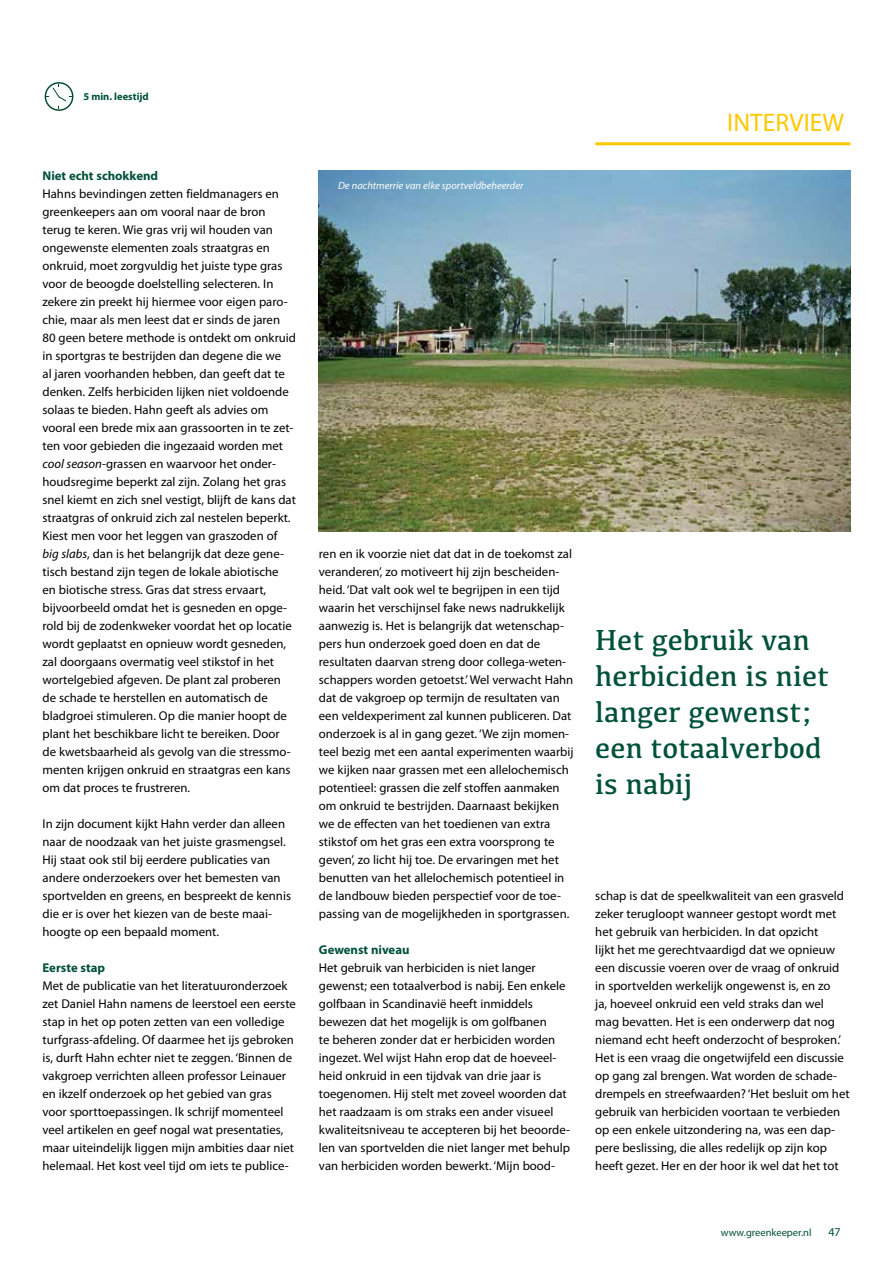
<style>
.page{position:relative;width:893px;height:1263px;background:#fff}
.page>*{position:absolute;margin:0;border:0;box-sizing:border-box;transform-origin:0 0}
.t1{font:30px/36px "Kefa";color:#005139}
.t2{font:25.5px "Myriad Pro";color:#fec800}
.t3{font:12.75px/18px "Myriad Pro";color:#000}
.t4{font:700 12.75px "Myriad Pro";color:#005139}
.t5{font:12px "Myriad Pro";color:#005139}
.t6{font:italic 10.5px "Myriad Pro";color:#fff}
.t7{font:10.5px "Myriad Pro";color:#005139}
.t8{font:700 10.5px "Myriad Pro";color:#005139}
.s1{font-style:italic}
</style>
<div class="page">
<hr style="left:595px;top:142px;width:255px;height:3px;background:#fec800">
<svg style="left:45px;top:82px;width:28px;height:29px"></svg>
<img style="left:319px;top:170px;width:531px;height:362px">
<p class="t8" style="left:83px;top:90px;width:67px">5 min. leestijd</p>
<p class="t4" style="left:43px;top:167px;width:117px">Niet echt schokkend</p>
<p class="t3" style="left:43px;top:185px;width:255px">Hahns bevindingen zetten fieldmanagers en greenkeepers aan om vooral naar de bron terug te keren. Wie gras vrij wil houden van ongewenste elementen zoals straatgras en onkruid, moet zorgvuldig het juiste type gras voor de beoogde doelstelling selecteren. In zekere zin preekt hij hiermee voor eigen paro&shy;chie, maar als men leest dat er sinds de jaren 80 geen betere methode is ontdekt om onkruid in sportgras te bestrijden dan degene die we<br>al jaren voorhanden hebben, dan geeft dat te denken. Zelfs herbiciden lijken niet voldoende solaas te bieden. Hahn geeft als advies om vooral een brede mix aan grassoorten in te zet&shy;ten voor gebieden die ingezaaid worden met <span class="s1">cool season</span>-grassen en waarvoor het onder&shy;houdsregime beperkt zal zijn. Zolang het gras snel kiemt en zich snel vestigt, blijft de kans dat straatgras of onkruid zich zal nestelen beperkt.<br>Kiest men voor het leggen van graszoden of <span class="s1">big slabs</span>, dan is het belangrijk dat deze gene&shy;tisch bestand zijn tegen de lokale abiotische<br>en biotische stress. Gras dat stress ervaart, bijvoorbeeld omdat het is gesneden en opge&shy;rold bij de zodenkweker voordat het op locatie wordt geplaatst en opnieuw wordt gesneden, zal doorgaans overmatig veel stikstof in het wortelgebied afgeven. De plant zal proberen de schade te herstellen en automatisch de bladgroei stimuleren. Op die manier hoopt de plant het beschikbare licht te bereiken. Door de kwetsbaarheid als gevolg van die stressmo&shy;menten krijgen onkruid en straatgras een kans om dat proces te frustreren.</p>
<p class="t3" style="left:43px;top:815px;width:250px">In zijn document kijkt Hahn verder dan alleen naar de noodzaak van het juiste grasmengsel.<br>Hij staat ook stil bij eerdere publicaties van andere onderzoekers over het bemesten van sportvelden en greens, en bespreekt de kennis die er is over het kiezen van de beste maai&shy;hoogte op een bepaald moment.</p>
<p class="t4" style="left:43px;top:960px;width:64px">Eerste stap</p>
<p class="t3" style="left:43px;top:977px;width:255px">Met de publicatie van het literatuuronderzoek zet Daniel Hahn namens de leerstoel een eerste stap in het op poten zetten van een volledige turfgrass-afdeling. Of daarmee het ijs gebroken is, durft Hahn echter niet te zeggen. ‘Binnen de vakgroep verrichten alleen professor Leinauer en ikzelf onderzoek op het gebied van gras voor sporttoepassingen. Ik schrijf momenteel veel artikelen en geef nogal wat presentaties, maar uiteindelijk liggen mijn ambities daar niet helemaal. Het kost veel tijd om iets te publice-</p>
<p class="t6" style="left:338px;top:179px;width:187px">De nachtmerrie van elke sportveldbeheerder</p>
<h2 class="t2" style="left:727px;top:107px;width:118px">INTERVIEW</h2>
<p class="t3" style="left:319px;top:545px;width:256px">ren en ik voorzie niet dat dat in de toekomst zal veranderen’, zo motiveert hij zijn bescheiden&shy;heid. ‘Dat valt ook wel te begrijpen in een tijd waarin het verschijnsel fake news nadrukkelijk aanwezig is. Het is belangrijk dat wetenschap&shy;pers hun onderzoek goed doen en dat de resultaten daarvan streng door collega-weten&shy;schappers worden getoetst.’ Wel verwacht Hahn dat de vakgroep op termijn de resultaten van een veldexperiment zal kunnen publiceren. Dat onderzoek is al in gang gezet. ‘We zijn momen&shy;teel bezig met een aantal experimenten waarbij we kijken naar grassen met een allelochemisch potentieel: grassen die zelf stoffen aanmaken om onkruid te bestrijden. Daarnaast bekijken we de effecten van het toedienen van extra stikstof om het gras een extra voorsprong te geven’, zo licht hij toe. De ervaringen met het benutten van het allelochemisch potentieel in de landbouw bieden perspectief voor de toe&shy;passing van de mogelijkheden in sportgrassen.</p>
<p class="t4" style="left:319px;top:942px;width:92px">Gewenst niveau</p>
<p class="t3" style="left:319px;top:959px;width:253px">Het gebruik van herbiciden is niet langer gewenst; een totaalverbod is nabij. Een enkele golfbaan in Scandinavië heeft inmiddels bewezen dat het mogelijk is om golfbanen<br>te beheren zonder dat er herbiciden worden ingezet. Wel wijst Hahn erop dat de hoeveel&shy;heid onkruid in een tijdvak van drie jaar is toegenomen. Hij stelt met zoveel woorden dat het raadzaam is om straks een ander visueel kwaliteitsniveau te accepteren bij het beoorde&shy;len van sportvelden die niet langer met behulp van herbiciden worden bewerkt. ‘Mijn bood-</p>
<h1 class="t1" style="left:595px;top:621px;width:235px">Het gebruik van herbiciden is niet langer gewenst; een totaalverbod is nabij</h1>
<p class="t3" style="left:595px;top:887px;width:256px">schap is dat de speelkwaliteit van een grasveld zeker terugloopt wanneer gestopt wordt met het gebruik van herbiciden. In dat opzicht<br>lijkt het me gerechtvaardigd dat we opnieuw een discussie voeren over de vraag of onkruid in sportvelden werkelijk ongewenst is, en zo<br>ja, hoeveel onkruid een veld straks dan wel mag bevatten. Het is een onderwerp dat nog niemand echt heeft onderzocht of besproken.’ Het is een vraag die ongetwijfeld een discussie op gang zal brengen. Wat worden de schade&shy;drempels en streefwaarden? ‘Het besluit om het gebruik van herbiciden voortaan te verbieden op een enkele uitzondering na, was een dap&shy;pere beslissing, die alles redelijk op zijn kop heeft gezet. Her en der hoor ik wel dat het tot</p>
<p class="t7" style="left:721px;top:1226px;width:92px">www.greenkeeper.nl</p>
<p class="t5" style="left:828px;top:1224px;width:14px">47</p>
</div>
